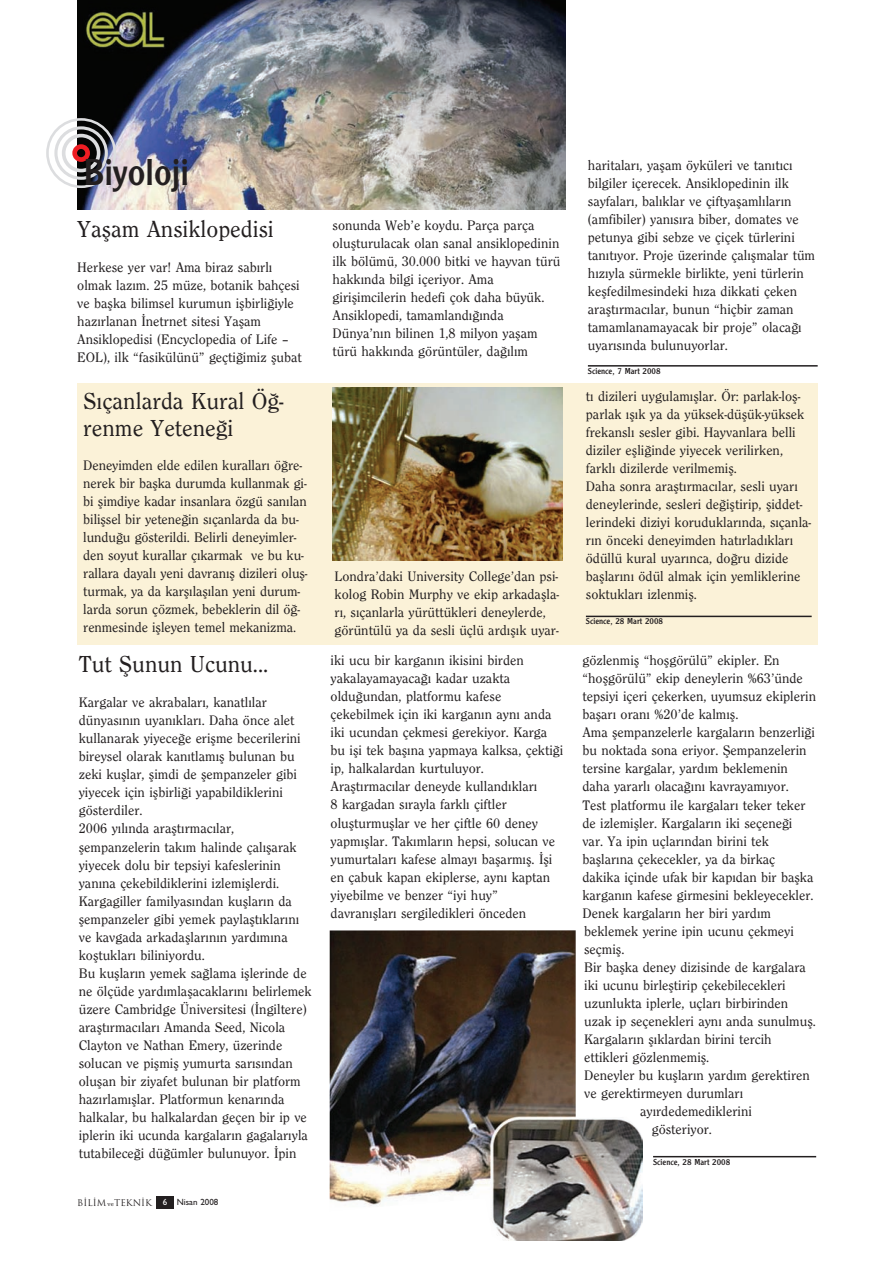
<style>
.page{position:relative;width:894px;height:1264px;background:#fff}
.page>*{position:absolute;margin:0;border:0;box-sizing:border-box;transform-origin:0 0}
.t1{font:39px "Clearface Gothic";color:#231f20}
.t2{font:500 24px/27px "Clearface";color:#231f20}
.t3{font:500 14.25px/18px "Clearface";color:#231f20}
.t4{font:9px "Clearface Gothic";color:#231f20}
.t5{font:9px "Trajan";color:#231f20}
.s1{font-family:"Bookman Old Style";font-size:6px}
.s2{font-family:"Gill Sans";font-weight:500;color:#fff}
.s3{font-family:"Gill Sans";font-weight:500}
</style>
<div class="page">
<div style="left:157px;top:1195px;width:17px;height:13px;background:#231f20"></div>
<div style="left:77px;top:383px;width:740px;height:262px;background:#fbf2d8"></div>
<hr style="left:585px;top:615px;width:226px;height:2px;background:#231f20">
<hr style="left:587px;top:365px;width:230px;height:1px;background:#231f20">
<img style="left:332px;top:387px;width:230px;height:173px">
<img style="left:77px;top:0;width:488px;height:209px">
<div style="left:62px;top:134px;width:38px;height:38px;border:4px solid #dcdddf;border-radius:50%"></div>
<div style="left:72px;top:144px;width:18px;height:18px;border:5px solid #ee1d23;border-radius:50%"></div>
<div style="left:54px;top:126px;width:54px;height:54px;border:3px solid #dcdddf;border-radius:50%"></div>
<div style="left:46px;top:118px;width:70px;height:70px;border:3px solid #dcdddf;border-radius:50%"></div>
<hr style="left:653px;top:1155px;width:163px;height:2px;background:#231f20">
<img style="left:329px;top:930px;width:313px;height:310px">
<h1 class="t1" style="left:83px;top:158px;width:107px">Biyoloji</h1>
<h2 class="t2" style="left:77px;top:217px;width:198px">Yaflam Ansiklopedisi</h2>
<p class="t3" style="left:77px;top:259px;width:226px">Herkese yer var! Ama biraz sab›rl› olmak laz›m. 25 müze, botanik bahçesi ve baflka bilimsel kurumun iflbirli¤iyle haz›rlanan ‹netrnet sitesi Yaflam Ansiklopedisi (Encyclopedia of Life – EOL), ilk “fasikülünü” geçti¤imiz flubat</p>
<h2 class="t2" style="left:83px;top:388px;width:202px">S›çanlarda Kural Ö¤- renme Yetene¤i</h2>
<p class="t3" style="left:83px;top:457px;width:226px">Deneyimden elde edilen kurallar› ö¤re&shy;nerek bir baflka durumda kullanmak gi&shy;bi flimdiye kadar insanlara özgü san›lan biliflsel bir yetene¤in s›çanlarda da bu&shy;lundu¤u gösterildi. Belirli deneyimler&shy;den soyut kurallar ç›karmak ve bu ku&shy;rallara dayal› yeni davran›fl dizileri olufl&shy;turmak, ya da karfl›lafl›lan yeni durum&shy;larda sorun çözmek, bebeklerin dil ö¤- renmesinde iflleyen temel mekanizma.</p>
<h2 class="t2" style="left:79px;top:652px;width:191px">Tut fiunun Ucunu...</h2>
<p class="t3" style="left:79px;top:694px;width:234px">Kargalar ve akrabalar›, kanatl›lar dünyas›n›n uyan›klar›. Daha önce alet kullanarak yiyece¤e eriflme becerilerini bireysel olarak kan›tlam›fl bulunan bu zeki kufllar, flimdi de flempanzeler gibi yiyecek için iflbirli¤i yapabildiklerini gösterdiler.<br>2006 y›l›nda araflt›rmac›lar, flempanzelerin tak›m halinde çal›flarak yiyecek dolu bir tepsiyi kafeslerinin yan›na çekebildiklerini izlemifllerdi.<br>Kargagiller familyas›ndan kufllar›n da flempanzeler gibi yemek paylaflt›klar›n› ve kavgada arkadafllar›n›n yard›m›na kofltuklar› biliniyordu.<br>Bu kufllar›n yemek sa¤lama ifllerinde de ne ölçüde yard›mlaflacaklar›n› belirlemek üzere Cambridge Üniversitesi (‹ngiltere) araflt›rmac›lar› Amanda Seed, Nicola Clayton ve Nathan Emery, üzerinde solucan ve piflmifl yumurta sar›s›ndan oluflan bir ziyafet bulunan bir platform haz›rlam›fllar. Platformun kenar›nda halkalar, bu halkalardan geçen bir ip ve iplerin iki ucunda kargalar›n gagalar›yla tutabilece¤i dü¤ümler bulunuyor. ‹pin</p>
<p class="t5" style="left:77px;top:1197px;width:142px">B‹L‹M <span class="s1">ve</span>TEKN‹K <span class="s2">6</span> <span class="s3">Nisan 2008</span></p>
<p class="t3" style="left:332px;top:217px;width:229px">sonunda Web’e koydu. Parça parça oluflturulacak olan sanal ansiklopedinin ilk bölümü, 30.000 bitki ve hayvan türü hakk›nda bilgi içeriyor. Ama giriflimcilerin hedefi çok daha büyük.<br>Ansiklopedi, tamamland›¤›nda Dünya’n›n bilinen 1,8 milyon yaflam türü hakk›nda görüntüler, da¤›l›m</p>
<p class="t3" style="left:334px;top:568px;width:226px">Londra’daki University College’dan psi&shy;kolog Robin Murphy ve ekip arkadaflla&shy;r›, s›çanlarla yürüttükleri deneylerde, görüntülü ya da sesli üçlü ard›fl›k uyar-</p>
<p class="t3" style="left:587px;top:157px;width:228px">haritalar›, yaflam öyküleri ve tan›t›c› bilgiler içerecek. Ansiklopedinin ilk sayfalar›, bal›klar ve çiftyaflaml›lar›n (amfibiler) yan›s›ra biber, domates ve petunya gibi sebze ve çiçek türlerini tan›t›yor. Proje üzerinde çal›flmalar tüm h›z›yla sürmekle birlikte, yeni türlerin keflfedilmesindeki h›za dikkati çeken araflt›rmac›lar, bunun “hiçbir zaman tamamlanamayacak bir proje” olaca¤› uyar›s›nda bulunuyorlar.</p>
<p class="t4" style="left:587px;top:367px;width:74px">Science, 7 Mart 2008</p>
<p class="t3" style="left:585px;top:388px;width:227px">t› dizileri uygulam›fllar. Ör: parlak-lofl&shy;parlak ›fl›k ya da yüksek-düflük-yüksek frekansl› sesler gibi. Hayvanlara belli diziler eflli¤inde yiyecek verilirken, farkl› dizilerde verilmemifl.<br>Daha sonra araflt›rmac›lar, sesli uyar› deneylerinde, sesleri de¤ifltirip, fliddet&shy;lerindeki diziyi koruduklar›nda, s›çanla&shy;r›n önceki deneyimden hat›rlad›klar› ödüllü kural uyar›nca, do¤ru dizide bafllar›n› ödül almak için yemliklerine soktuklar› izlenmifl.</p>
<p class="t4" style="left:585px;top:618px;width:79px">Science, 28 Mart 2008</p>
<p class="t3" style="left:330px;top:652px;width:234px">iki ucu bir kargan›n ikisini birden yakalayamayaca¤› kadar uzakta oldu¤undan, platformu kafese çekebilmek için iki kargan›n ayn› anda iki ucundan çekmesi gerekiyor. Karga bu ifli tek bafl›na yapmaya kalksa, çekti¤i ip, halkalardan kurtuluyor.<br>Araflt›rmac›lar deneyde kulland›klar›<br>8 kargadan s›rayla farkl› çiftler oluflturmufllar ve her çiftle 60 deney yapm›fllar. Tak›mlar›n hepsi, solucan ve yumurtalar› kafese almay› baflarm›fl. ‹fli en çabuk kapan ekiplerse, ayn› kaptan yiyebilme ve benzer “iyi huy” davran›fllar› sergiledikleri önceden</p>
<p class="t3" style="left:582px;top:652px;width:199px">gözlenmifl “hoflgörülü” ekipler. En</p>
<p class="t3" style="left:582px;top:670px;width:222px">“hoflgörülü” ekip deneylerin %63’ünde</p>
<p class="t3" style="left:582px;top:688px;width:235px">tepsiyi içeri çekerken, uyumsuz ekiplerin</p>
<p class="t3" style="left:582px;top:706px;width:157px">baflar› oran› %20’de kalm›fl.</p>
<p class="t3" style="left:582px;top:724px;width:234px">Ama flempanzelerle kargalar›n benzerli¤i</p>
<p class="t3" style="left:582px;top:742px;width:226px">bu noktada sona eriyor. fiempanzelerin</p>
<p class="t3" style="left:582px;top:760px;width:207px">tersine kargalar, yard›m beklemenin</p>
<p class="t3" style="left:582px;top:778px;width:208px">daha yararl› olaca¤›n› kavrayam›yor.</p>
<p class="t3" style="left:582px;top:796px;width:224px">Test platformu ile kargalar› teker teker</p>
<p class="t3" style="left:582px;top:814px;width:211px">de izlemifller. Kargalar›n iki seçene¤i</p>
<p class="t3" style="left:582px;top:832px;width:188px">var. Ya ipin uçlar›ndan birini tek</p>
<p class="t3" style="left:582px;top:850px;width:194px">bafllar›na çekecekler, ya da birkaç</p>
<p class="t3" style="left:582px;top:868px;width:232px">dakika içinde ufak bir kap›dan bir baflka</p>
<p class="t3" style="left:582px;top:886px;width:233px">kargan›n kafese girmesini bekleyecekler.</p>
<p class="t3" style="left:582px;top:904px;width:190px">Denek kargalar›n her biri yard›m</p>
<p class="t3" style="left:584px;top:922px;width:211px">beklemek yerine ipin ucunu çekmeyi</p>
<p class="t3" style="left:584px;top:940px;width:42px">seçmifl.</p>
<p class="t3" style="left:584px;top:958px;width:223px">Bir baflka deney dizisinde de kargalara</p>
<p class="t3" style="left:584px;top:976px;width:203px">iki ucunu birlefltirip çekebilecekleri</p>
<p class="t3" style="left:584px;top:994px;width:205px">uzunlukta iplerle, uçlar› birbirinden</p>
<p class="t3" style="left:584px;top:1012px;width:233px">uzak ip seçenekleri ayn› anda sunulmufl.</p>
<p class="t3" style="left:584px;top:1030px;width:189px">Kargalar›n fl›klardan birini tercih</p>
<p class="t3" style="left:584px;top:1048px;width:127px">ettikleri gözlenmemifl.</p>
<p class="t3" style="left:584px;top:1066px;width:227px">Deneyler bu kufllar›n yard›m gerektiren</p>
<p class="t3" style="left:584px;top:1084px;width:160px">ve gerektirmeyen durumlar›</p>
<p class="t3" style="left:640px;top:1102px;width:113px">ay›rdedemediklerini</p>
<p class="t3" style="left:651px;top:1120px;width:62px">gösteriyor.</p>
<p class="t4" style="left:653px;top:1158px;width:79px">Science, 28 Mart 2008</p>
</div>
